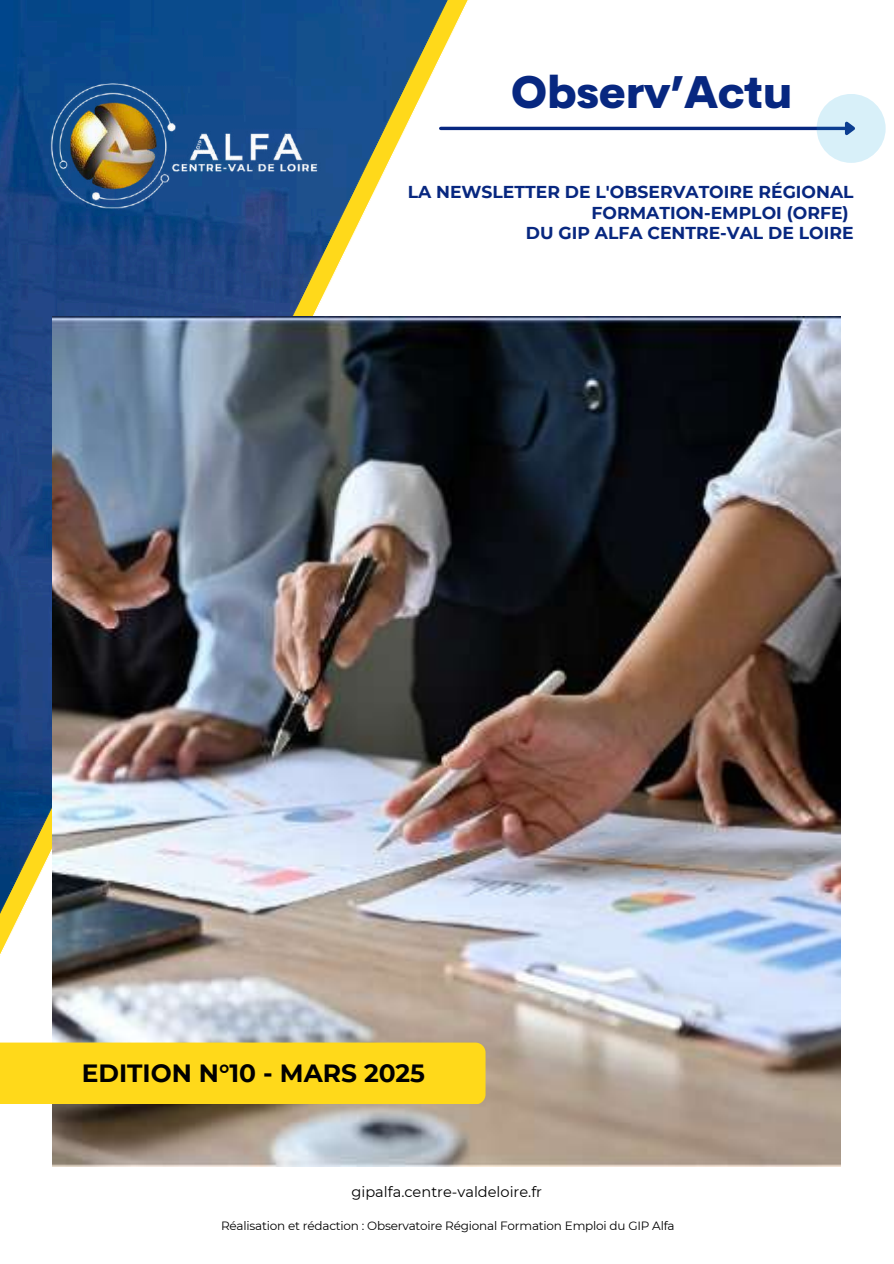
<style>
.page{position:relative;width:894px;height:1264px;background:#fff}
.page>*{position:absolute;margin:0;border:0;box-sizing:border-box;transform-origin:0 0}
.t1{font:800 44.4px "Cerebri Sans";color:#072780}
.t2{font:700 24.9px "Montserrat";color:#000}
.t3{font:700 17.25px/20.4px "Montserrat";color:#072780;text-align:right}
.t4{font:14.55px "Montserrat";color:#000}
.t5{font:12px "Montserrat";letter-spacing:-.015em;color:#000}
</style>
<div class="page">
<hr style="left:440px;top:127px;width:404px;height:3px;background:#072780">
<svg style="left:816px;top:94px;width:69px;height:69px;background:#cee7f3"></svg>
<svg style="left:0;top:0;width:470px;height:956px"></svg>
<img style="left:52px;top:316px;width:788px;height:850px">
<div style="left:0;top:1042px;width:485px;height:62px;background:#ffd91a"></div>
<h1 class="t1" style="left:511px;top:64px;width:283px">Observ’Actu</h1>
<p class="t3" style="left:407px;top:182px;width:447px">LA NEWSLETTER DE L'OBSERVATOIRE RÉGIONAL<br>FORMATION-EMPLOI (ORFE)<br>DU GIP ALFA CENTRE-VAL DE LOIRE</p>
<h2 class="t2" style="left:82px;top:1057px;width:345px">EDITION N°10 - MARS 2025</h2>
<p class="t4" style="left:351px;top:1182px;width:192px">gipalfa.centre-valdeloire.fr</p>
<p class="t5" style="left:221px;top:1218px;width:455px">Réalisation et rédaction : Observatoire Régional Formation Emploi du GIP Alfa</p>
</div>
